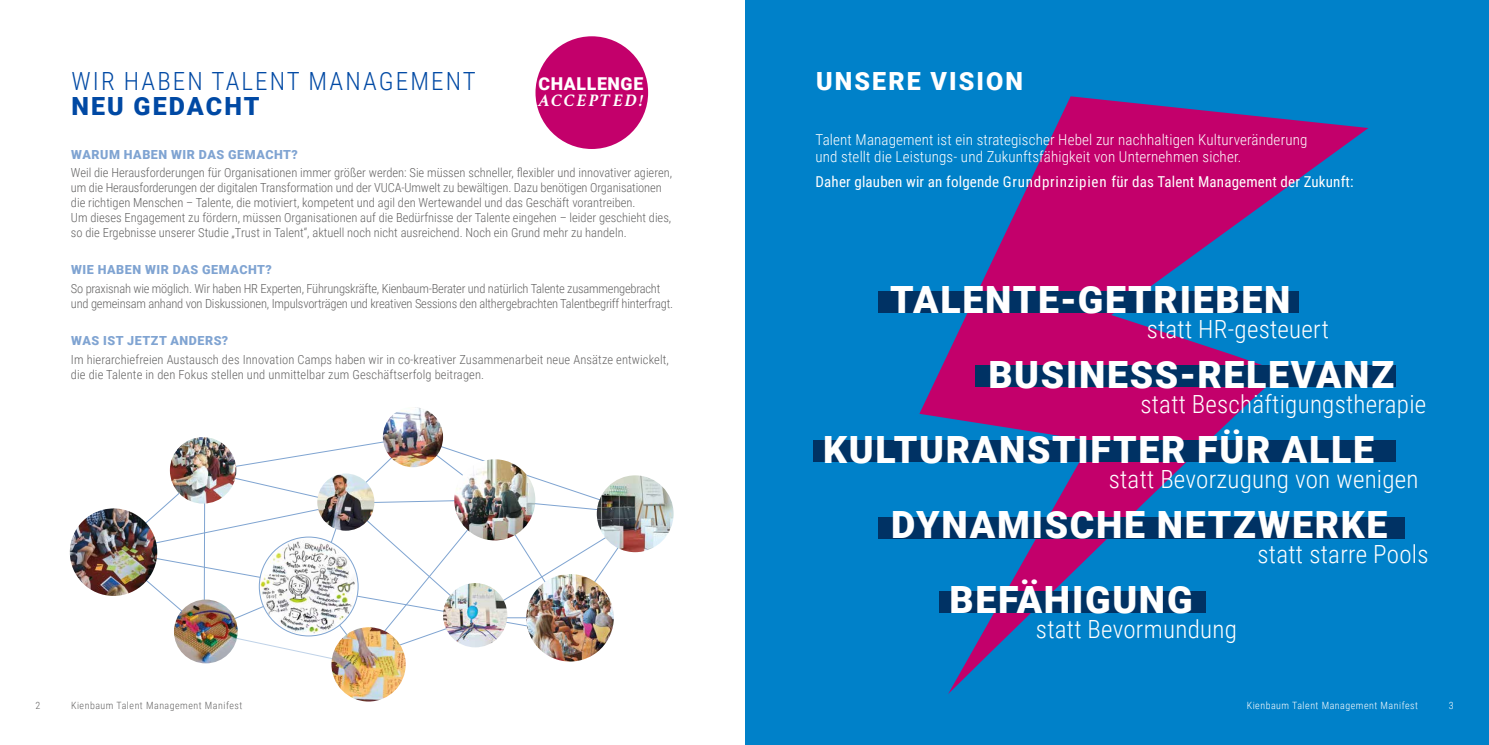
<style>
.page{position:relative;width:1489px;height:745px;background:#fff}
.page>*{position:absolute;margin:0;border:0;box-sizing:border-box;transform-origin:0 0}
.t1{font:900 37.5px "Roboto";letter-spacing:.045em;color:#fff}
.t2{font:300 25px "Roboto Condensed";letter-spacing:.01em;color:#fff}
.t3{font:300 25px "Roboto Condensed";letter-spacing:.085em;color:#0049a4}
.t4{font:900 25px "Roboto";letter-spacing:.085em;color:#fff}
.t5{font:900 25px "Roboto";letter-spacing:.085em;color:#0049a4}
.t6{font:900 17.75px "Roboto";letter-spacing:.035em;color:#fff}
.t7{font:italic 700 17.75px "Crimson Text";letter-spacing:.14em;color:#fff}
.t8{font:300 15px/17.5px "Roboto Condensed";letter-spacing:.01em;color:#fff}
.t9{font:15px "Roboto Condensed";letter-spacing:.01em;color:#fff}
.t10{font:300 12.5px/15px "Roboto Condensed";color:#646363}
.t11{font:900 12.5px "Roboto";letter-spacing:.045em;color:#80a4d2}
.t12{font:300 10px "Roboto Condensed";letter-spacing:.05em;color:#646363}
.t13{font:300 10px "Roboto Condensed";letter-spacing:.05em;color:#fff}
</style>
<div class="page">
<div style="left:745px;top:0;width:743px;height:744px;background:#0081c9"></div>
<svg style="left:919px;top:96px;width:449px;height:597px"></svg>
<div style="left:878px;top:291px;width:420px;height:21px;background:#003264"></div>
<div style="left:974px;top:365px;width:421px;height:22px;background:#003264"></div>
<div style="left:812px;top:440px;width:583px;height:22px;background:#003264"></div>
<div style="left:878px;top:516px;width:526px;height:22px;background:#003264"></div>
<div style="left:939px;top:590px;width:267px;height:22px;background:#003264"></div>
<svg style="left:113px;top:436px;width:531px;height:230px"></svg>
<img style="left:383px;top:407px;width:60px;height:60px;border-radius:30px">
<img style="left:331px;top:627px;width:74px;height:74px;border-radius:37px">
<img style="left:70px;top:508px;width:87px;height:87px;border-radius:44px">
<img style="left:596px;top:475px;width:77px;height:77px;border-radius:38px">
<img style="left:443px;top:582px;width:64px;height:65px;border-radius:32px">
<img style="left:170px;top:437px;width:66px;height:66px;border-radius:33px">
<img style="left:317px;top:473px;width:57px;height:57px;border-radius:29px">
<img style="left:454px;top:459px;width:81px;height:81px;border-radius:40px">
<img style="left:526px;top:573px;width:87px;height:88px;border-radius:43px">
<img style="left:174px;top:599px;width:64px;height:64px;border-radius:32px">
<img style="left:259px;top:536px;width:99px;height:99px;border-radius:49px">
<div style="left:535px;top:36px;width:113px;height:113px;background:#c3006b;border-radius:50%"></div>
<h2 class="t3" style="left:71px;top:63px;width:406px">WIR HABEN TALENT MANAGEMENT</h2>
<h2 class="t5" style="left:71px;top:88px;width:189px">NEU GEDACHT</h2>
<h3 class="t6" style="left:538px;top:71px;width:106px">CHALLENGE</h3>
<h3 class="t7" style="left:538px;top:89px;width:106px">ACCEPTED!</h3>
<p class="t11" style="left:71px;top:145px;width:228px">WARUM HABEN WIR DAS GEMACHT?</p>
<p class="t10" style="left:71px;top:164px;width:602px">Weil die Herausforderungen für Organisationen immer größer werden: Sie müssen schneller, flexibler und innovativer agieren, um die Herausforderungen der digitalen Transformation und der VUCA-Umwelt zu bewältigen. Dazu benötigen Organisationen die richtigen Menschen – Talente, die motiviert, kompetent und agil den Wertewandel und das Geschäft vorantreiben.<br>Um dieses Engagement zu fördern, müssen Organisationen auf die Bedürfnisse der Talente eingehen – leider geschieht dies, so die Ergebnisse unserer Studie „Trust in Talent“, aktuell noch nicht ausreichend. Noch ein Grund mehr zu handeln.</p>
<p class="t11" style="left:71px;top:261px;width:202px">WIE HABEN WIR DAS GEMACHT?</p>
<p class="t10" style="left:71px;top:280px;width:603px">So praxisnah wie möglich. Wir haben HR Experten, Führungskräfte, Kienbaum-Berater und natürlich Talente zusammengebracht und gemeinsam anhand von Diskussionen, Impulsvorträgen und kreativen Sessions den althergebrachten Talentbegriff hinterfragt.</p>
<p class="t11" style="left:71px;top:331px;width:159px">WAS IST JETZT ANDERS?</p>
<p class="t10" style="left:71px;top:351px;width:599px">Im hierarchiefreien Austausch des Innovation Camps haben wir in co-kreativer Zusammenarbeit neue Ansätze entwickelt, die die Talente in den Fokus stellen und unmittelbar zum Geschäftserfolg beitragen.</p>
<h2 class="t4" style="left:816px;top:63px;width:209px">UNSERE VISION</h2>
<p class="t8" style="left:815px;top:130px;width:493px">Talent Management ist ein strategischer Hebel zur nachhaltigen Kulturveränderung und stellt die Leistungs- und Zukunftsfähigkeit von Unternehmen sicher.</p>
<p class="t9" style="left:815px;top:171px;width:539px">Daher glauben wir an folgende Grundprinzipien für das Talent Management der Zukunft:</p>
<h1 class="t1" style="left:890px;top:273px;width:402px">TALENTE-GETRIEBEN</h1>
<h2 class="t2" style="left:1146px;top:311px;width:184px">statt HR-gesteuert</h2>
<h1 class="t1" style="left:988px;top:348px;width:407px">BUSINESS-RELEVANZ</h1>
<h2 class="t2" style="left:1140px;top:386px;width:287px">statt Beschäftigungstherapie</h2>
<h1 class="t1" style="left:823px;top:423px;width:552px">KULTURANSTIFTER FÜR ALLE</h1>
<h2 class="t2" style="left:1108px;top:461px;width:311px">statt Bevorzugung von wenigen</h2>
<h1 class="t1" style="left:891px;top:498px;width:498px">DYNAMISCHE NETZWERKE</h1>
<h2 class="t2" style="left:1257px;top:536px;width:173px">statt starre Pools</h2>
<h1 class="t1" style="left:949px;top:573px;width:245px">BEFÄHIGUNG</h1>
<h2 class="t2" style="left:1035px;top:611px;width:202px">statt Bevormundung</h2>
<p class="t12" style="left:71px;top:698px;width:173px">Kienbaum Talent Management Manifest</p>
<p class="t13" style="left:1246px;top:698px;width:173px">Kienbaum Talent Management Manifest</p>
<p class="t12" style="left:35px;top:698px;width:6px">2</p>
<p class="t13" style="left:1448px;top:698px;width:6px">3</p>
</div>
